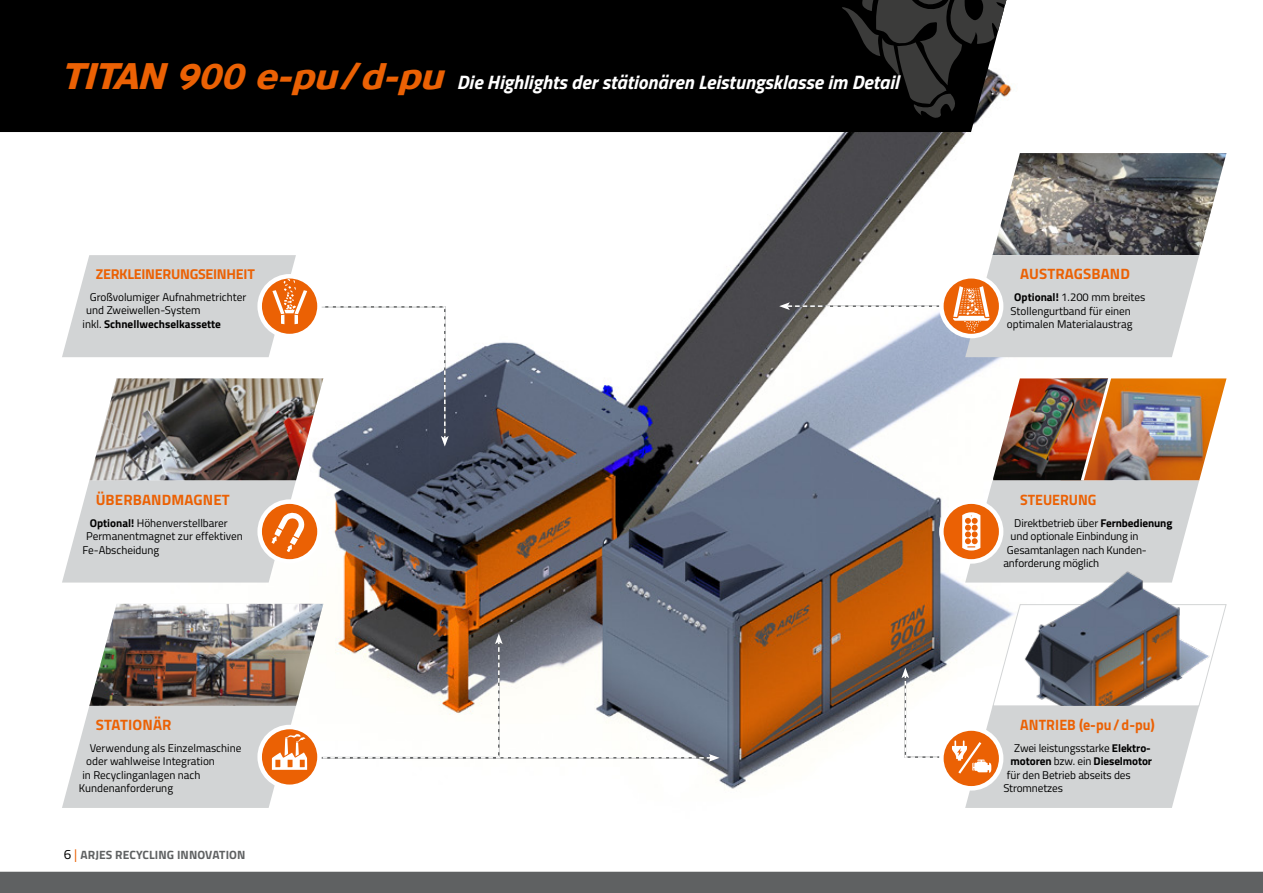
<style>
.page{position:relative;width:1263px;height:893px;background:#fff}
.page>*{position:absolute;margin:0;border:0;box-sizing:border-box;transform-origin:0 0}
.t1{font:italic 700 19.5px "Titillium";color:#fff}
.t2{font:700 15px "Titillium";letter-spacing:.01em;color:#eb6104}
.t3{font:700 15px "Titillium";letter-spacing:.01em;color:#eb6104;scale:.94 1}
.t4{font:700 14.25px "Titillium";letter-spacing:-.02em;color:#eb6104}
.t5{font:700 12px "Titillium";letter-spacing:.01em;color:#5f6162}
.t6{font:11.25px "Titillium";color:#000}
.t7{font:700 11.25px "Titillium";color:#000}
.s1{font-family:"Palo Alto";font-weight:400;font-size:36px;color:#eb6104}
.s2{font-weight:400}
.s3{font-weight:700}
.s4{font-weight:400;font-size:13.5px;color:#000}
.s5{font-weight:400;font-size:13.5px;color:#eb6104}
</style>
<div class="page">
<div style="left:0;top:872px;width:1263px;height:21px;background:#5f6162"></div>
<img style="left:122px;top:83px;width:1105px;height:706px">
<img style="left:1199px;top:378px;width:27px;height:102px">
<div style="left:0;top:0;width:1006px;height:132px;background:#000"></div>
<svg style="left:842px;top:0;width:164px;height:118px;background:#272727"></svg>
<img style="left:992px;top:153px;width:234px;height:102px">
<svg style="left:62px;top:604px;width:657px;height:204px"></svg>
<svg style="left:62px;top:255px;width:387px;height:341px"></svg>
<svg style="left:779px;top:255px;width:420px;height:102px"></svg>
<svg style="left:941px;top:502px;width:60px;height:59px"></svg>
<div style="left:939px;top:499px;width:64px;height:65px;border:4px solid #fff;border-radius:50%"></div>
<img style="left:962px;top:373px;width:237px;height:210px">
<img style="left:1004px;top:568px;width:213px;height:36px">
<svg style="left:901px;top:604px;width:326px;height:204px"></svg>
<h1 class="t1" style="left:64px;top:67px;width:837px"><span class="s1">TITAN 900 e-pu/d-pu</span> Die Highlights der stätionären Leistungsklasse im Detail</h1>
<p class="t4" style="left:96px;top:263px;width:160px">ZERKLEINERUNGSEINHEIT</p>
<p class="t6" style="left:90px;top:288px;width:158px">Großvolumiger Aufnahmetrichter</p>
<p class="t6" style="left:86px;top:302px;width:116px">und Zweiwellen-System</p>
<p class="t7" style="left:83px;top:315px;width:140px"><span class="s2">inkl.</span> Schnellwechselkassette</p>
<h2 class="t2" style="left:96px;top:488px;width:136px">ÜBERBANDMAGNET</h2>
<p class="t6" style="left:90px;top:514px;width:140px"><span class="s3">Optional!</span> Höhenverstellbarer</p>
<p class="t6" style="left:86px;top:528px;width:158px">Permanentmagnet zur effektiven</p>
<p class="t6" style="left:82px;top:541px;width:78px">Fe-Abscheidung</p>
<h2 class="t2" style="left:96px;top:713px;width:77px">STATIONÄR</h2>
<p class="t6" style="left:90px;top:740px;width:153px">Verwendung als Einzelmaschine</p>
<p class="t6" style="left:86px;top:753px;width:130px">oder wahlweise Integration</p>
<p class="t6" style="left:82px;top:767px;width:120px">in Recyclinganlagen nach</p>
<p class="t6" style="left:79px;top:780px;width:96px">Kundenanforderung</p>
<p class="t5" style="left:64px;top:846px;width:183px"><span class="s4">6</span> <span class="s5">|</span> ARJES RECYCLING INNOVATION</p>
<h2 class="t2" style="left:1020px;top:262px;width:111px">AUSTRAGSBAND</h2>
<p class="t6" style="left:1014px;top:289px;width:133px"><span class="s3">Optional!</span> 1.200 mm breites</p>
<p class="t6" style="left:1010px;top:302px;width:122px">Stollengurtband für einen</p>
<p class="t6" style="left:1007px;top:316px;width:127px">optimalen Materialaustrag</p>
<h2 class="t3" style="left:1020px;top:488px;width:83px">STEUERUNG</h2>
<p class="t6" style="left:1014px;top:514px;width:160px">Direktbetrieb über <span class="s3">Fernbedienung</span></p>
<p class="t6" style="left:1010px;top:528px;width:130px">und optionale Einbindung in</p>
<p class="t6" style="left:1007px;top:541px;width:141px">Gesamtanlagen nach Kunden-</p>
<p class="t6" style="left:1003px;top:555px;width:97px">anforderung möglich</p>
<h2 class="t3" style="left:1020px;top:713px;width:145px">ANTRIEB (e-pu/d-pu)</h2>
<p class="t6" style="left:1014px;top:740px;width:138px">Zwei leistungsstarke <span class="s3">Elektro-</span></p>
<p class="t7" style="left:1010px;top:753px;width:143px">motoren <span class="s2">bzw. ein</span> Dieselmotor</p>
<p class="t6" style="left:1007px;top:767px;width:125px">für den Betrieb abseits des</p>
<p class="t6" style="left:1003px;top:780px;width:61px">Stromnetzes</p>
</div>
